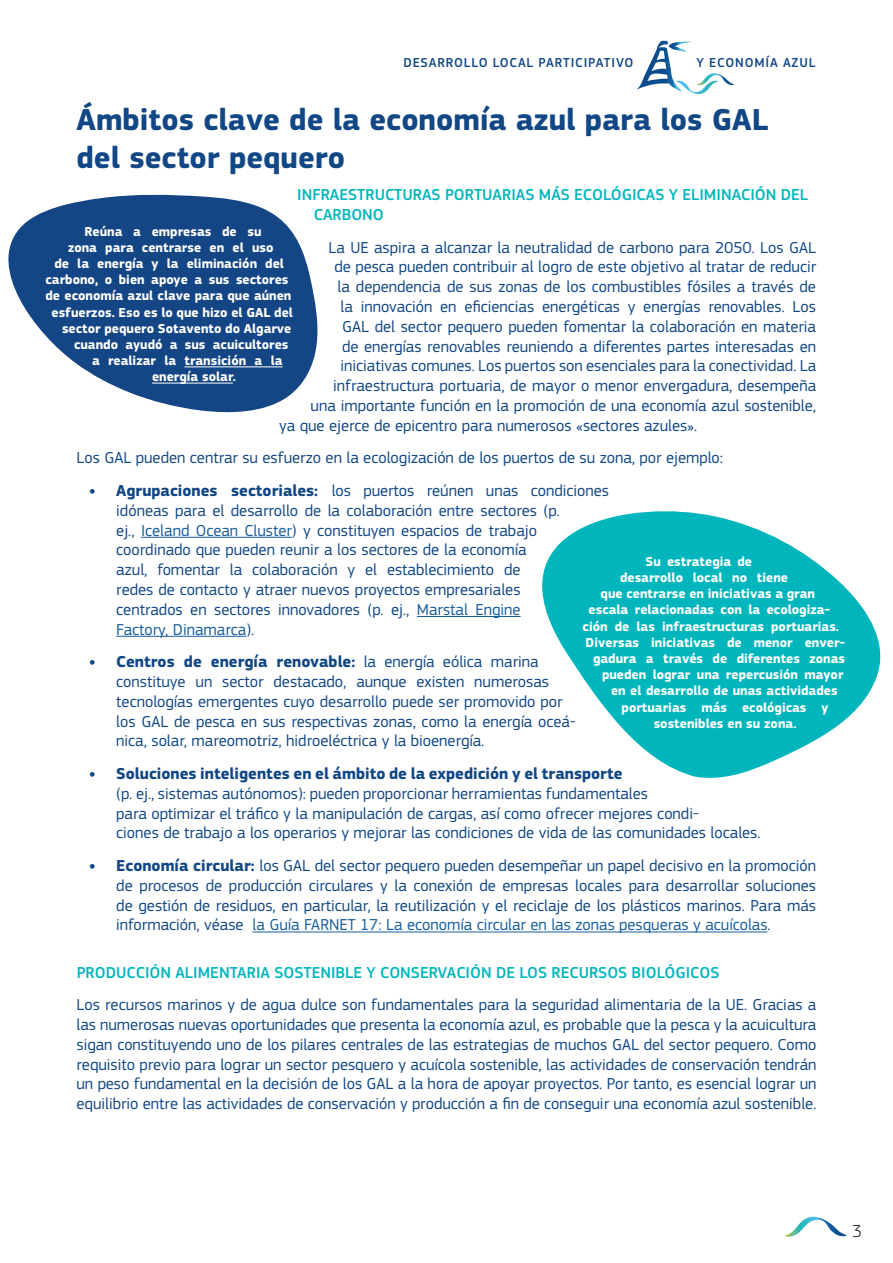
<style>
.page{position:relative;width:893px;height:1263px;background:#fff}
.page>*{position:absolute;margin:0;border:0;box-sizing:border-box;transform-origin:0 0}
.t1{font:700 31.5px/37.8px "EC Square Sans Pro";color:#114785}
.t2{font:300 18px "EC Square Sans Pro";color:#231f20}
.body{font:16.5px/19.8px "EC Square Sans Pro";color:#114785}
.t3{font:500 16.5px/19.8px "EC Square Sans Pro";color:#00b6bc}
.body_box{font:700 13.5px "EC Square Sans Pro";color:#fff}
.t4{font:500 13.5px "EC Square Sans Pro";letter-spacing:.06em;color:#114785}
.s1{font-weight:700}
.s2{color:#175d9e}
</style>
<div class="page">
<svg style="left:785px;top:1217px;width:62px;height:20px"></svg>
<svg style="left:637px;top:41px;width:97px;height:53px"></svg>
<svg style="left:542px;top:511px;width:339px;height:267px;fill:#00b6bc"></svg>
<svg style="left:8px;top:194px;width:310px;height:219px;fill:#144686"></svg>
<hr style="left:141px;top:537px;width:151px;height:1px;background:#175d9e">
<hr style="left:417px;top:616px;width:104px;height:1px;background:#175d9e">
<hr style="left:116px;top:636px;width:130px;height:1px;background:#175d9e">
<hr style="left:253px;top:931px;width:515px;height:1px;background:#175d9e">
<hr style="left:184px;top:366px;width:99px;height:1px;background:#fff">
<hr style="left:152px;top:383px;width:81px;height:1px;background:#fff">
<p class="t4" style="left:696px;top:55px;width:121px">Y ECONOMÍA AZUL</p>
<p class="t4" style="left:403px;top:55px;width:232px">DESARROLLO LOCAL PARTICIPATIVO</p>
<h1 class="t1" style="left:77px;top:102px;width:693px">Ámbitos clave de la economía azul para los GAL del sector pequero</h1>
<h2 class="t3" style="left:314px;top:185px;width:496px;text-indent:-16px">INFRAESTRUCTURAS PORTUARIAS MÁS ECOLÓGICAS Y ELIMINACIÓN DEL<br>CARBONO</h2>
<p class="body" style="left:329px;top:237px;width:489px">La UE aspira a alcanzar la neutralidad de carbono para 2050. Los GAL</p>
<p class="body" style="left:335px;top:257px;width:483px">de pesca pueden contribuir al logro de este objetivo al tratar de reducir</p>
<p class="body" style="left:338px;top:277px;width:480px">la dependencia de sus zonas de los combustibles fósiles a través de</p>
<p class="body" style="left:341px;top:297px;width:477px">la innovación en eficiencias energéticas y energías renovables. Los</p>
<p class="body" style="left:342px;top:317px;width:475px">GAL del sector pequero pueden fomentar la colaboración en materia</p>
<p class="body" style="left:342px;top:336px;width:475px">de energías renovables reuniendo a diferentes partes interesadas en</p>
<p class="body" style="left:341px;top:356px;width:477px">iniciativas comunes. Los puertos son esenciales para la conectividad. La</p>
<p class="body" style="left:333px;top:376px;width:485px">infraestructura portuaria, de mayor o menor envergadura, desempeña</p>
<p class="body" style="left:311px;top:396px;width:507px">una importante función en la promoción de una economía azul sostenible,</p>
<p class="body" style="left:279px;top:416px;width:420px">ya que ejerce de epicentro para numerosos «sectores azules».</p>
<p class="body" style="left:77px;top:448px;width:648px">Los GAL pueden centrar su esfuerzo en la ecologización de los puertos de su zona, por ejemplo:</p>
<p class="body" style="left:116px;top:481px;width:494px;text-indent:-27px"><span class="s1">• Agrupaciones sectoriales:</span> los puertos reúnen unas condiciones idóneas para el desarrollo de la colaboración entre sectores (p.<br>ej., <span class="s2">Iceland Ocean Cluster</span>) y constituyen espacios de trabajo coordinado que pueden reunir a los sectores de la economía<br>azul, fomentar la colaboración y el establecimiento de<br>redes de contacto y atraer nuevos proyectos empresariales<br>centrados en sectores innovadores (p. ej., <span class="s2">Marstal Engine<br>Factory, Dinamarca</span>).</p>
<p class="body" style="left:116px;top:652px;width:461px;text-indent:-27px"><span class="s1">• Centros de energía renovable:</span> la energía eólica marina constituye un sector destacado, aunque existen numerosas tecnologías emergentes cuyo desarrollo puede ser promovido por los GAL de pesca en sus respectivas zonas, como la energía oceá&shy;nica, solar, mareomotriz, hidroeléctrica y la bioenergía.</p>
<p class="body" style="left:116px;top:764px;width:646px;text-indent:-27px"><span class="s1">• Soluciones inteligentes en el ámbito de la expedición y el transporte<br></span>(p. ej., sistemas autónomos): pueden proporcionar herramientas fundamentales<br>para optimizar el tráfico y la manipulación de cargas, así como ofrecer mejores condi-<br>ciones de trabajo a los operarios y mejorar las condiciones de vida de las comunidades locales.</p>
<p class="body" style="left:116px;top:856px;width:701px;text-align:justify;text-indent:-27px"><span class="s1">• Economía circular:</span> los GAL del sector pequero pueden desempeñar un papel decisivo en la promoción de procesos de producción circulares y la conexión de empresas locales para desarrollar soluciones de gestión de residuos, en particular, la reutilización y el reciclaje de los plásticos marinos. Para más información, véase <span class="s2">la Guía FARNET 17: La economía circular en las zonas pesqueras y acuícolas</span>.</p>
<p class="body_box" style="left:85px;top:223px;width:179px">Reúna a empresas de su</p>
<p class="body_box" style="left:68px;top:239px;width:207px">zona para centrarse en el uso</p>
<p class="body_box" style="left:55px;top:255px;width:231px">de la energía y la eliminación del</p>
<p class="body_box" style="left:46px;top:272px;width:245px">carbono, o bien apoye a sus sectores</p>
<p class="body_box" style="left:46px;top:288px;width:247px">de economía azul clave para que aúnen</p>
<p class="body_box" style="left:52px;top:304px;width:243px">esfuerzos. Eso es lo que hizo el GAL del</p>
<p class="body_box" style="left:62px;top:320px;width:231px">sector pequero Sotavento do Algarve</p>
<p class="body_box" style="left:74px;top:336px;width:216px">cuando ayudó a sus acuicultores</p>
<p class="body_box" style="left:92px;top:353px;width:192px">a realizar la transición a la</p>
<p class="body_box" style="left:152px;top:369px;width:86px">energía solar.</p>
<p class="body_box" style="left:646px;top:553px;width:108px">Su estrategia de</p>
<p class="body_box" style="left:620px;top:569px;width:169px">desarrollo local no tiene</p>
<p class="body_box" style="left:601px;top:586px;width:216px">que centrarse en iniciativas a gran</p>
<p class="body_box" style="left:589px;top:602px;width:243px">escala relacionadas con la ecologiza-</p>
<p class="body_box" style="left:583px;top:618px;width:258px">ción de las infraestructuras portuarias.</p>
<p class="body_box" style="left:586px;top:634px;width:261px">Diversas iniciativas de menor enver-</p>
<p class="body_box" style="left:593px;top:650px;width:254px">gadura a través de diferentes zonas</p>
<p class="body_box" style="left:602px;top:667px;width:243px">pueden lograr una repercusión mayor</p>
<p class="body_box" style="left:611px;top:683px;width:228px">en el desarrollo de unas actividades</p>
<p class="body_box" style="left:622px;top:699px;width:209px">portuarias más ecológicas y</p>
<p class="body_box" style="left:654px;top:715px;width:144px">sostenibles en su zona.</p>
<h2 class="t3" style="left:77px;top:963px;width:644px">PRODUCCIÓN ALIMENTARIA SOSTENIBLE Y CONSERVACIÓN DE LOS RECURSOS BIOLÓGICOS</h2>
<p class="body" style="left:77px;top:995px;width:741px;text-align:justify">Los recursos marinos y de agua dulce son fundamentales para la seguridad alimentaria de la UE. Gracias a las numerosas nuevas oportunidades que presenta la economía azul, es probable que la pesca y la acuicultura sigan constituyendo uno de los pilares centrales de las estrategias de muchos GAL del sector pequero. Como requisito previo para lograr un sector pesquero y acuícola sostenible, las actividades de conservación tendrán un peso fundamental en la decisión de los GAL a la hora de apoyar proyectos. Por tanto, es esencial lograr un equilibrio entre las actividades de conservación y producción a fin de conseguir una economía azul sostenible.</p>
<p class="t2" style="left:852px;top:1221px;width:11px">3</p>
</div>
